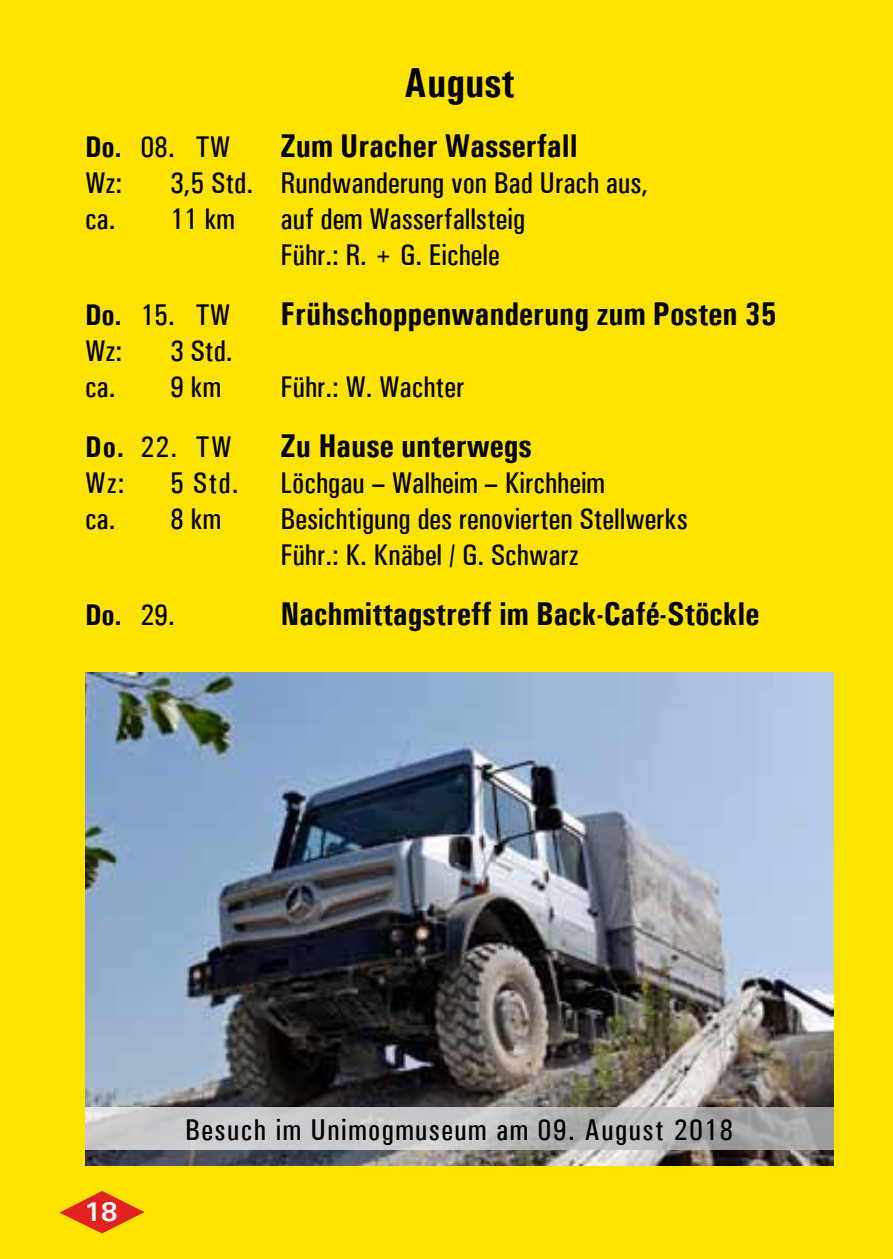
<style>
.page{position:relative;width:893px;height:1259px;background:#ffe300}
.page>*{position:absolute;margin:0;border:0;box-sizing:border-box;transform-origin:0 0}
.t1{font:700 condensed 42px "Univers";color:#000}
.t2{font:700 condensed 33px "Univers";color:#000}
.t3{font:500 condensed 30px/36px "Univers";color:#000}
.t4{font:500 condensed 30px "Univers";letter-spacing:.05em;color:#000}
.t5{font:700 condensed 30px "Univers";color:#000}
.t6{font:700 27px "Univers";color:#fff}
.s1{font-weight:700}
.s2{font-weight:500}
</style>
<div class="page">
<svg style="left:60px;top:1191px;width:85px;height:42px"></svg>
<img style="left:85px;top:673px;width:748px;height:492px">
<svg style="left:85px;top:1107px;width:748px;height:42px;background:#bfbfc0"></svg>
<h1 class="t1" style="left:404px;top:57px;width:112px">August</h1>
<p class="t3" style="left:85px;top:129px;width:147px"><span class="s1">Do.</span> 08. TW</p>
<p class="t2" style="left:281px;top:126px;width:298px">Zum Uracher Wasserfall</p>
<p class="t3" style="left:85px;top:165px;width:39px">Wz:</p>
<p class="t3" style="left:85px;top:165px;width:564px;text-indent:85px">3,5 Std. Rundwanderung von Bad Urach aus, ca. 11 km</p>
<p class="t3" style="left:281px;top:201px;width:246px">auf dem Wasserfallsteig<br>Führ.: R. + G. Eichele</p>
<p class="t3" style="left:85px;top:297px;width:147px"><span class="s1">Do.</span> 15. TW</p>
<p class="t2" style="left:281px;top:294px;width:497px">Frühschoppenwanderung zum Posten 35</p>
<p class="t3" style="left:85px;top:333px;width:39px">Wz:</p>
<p class="t3" style="left:85px;top:333px;width:149px;text-indent:85px">3 Std. ca. 9 km</p>
<p class="t3" style="left:281px;top:369px;width:185px">Führ.: W. Wachter</p>
<p class="t3" style="left:85px;top:429px;width:148px"><span class="s1">Do.</span> 22. TW</p>
<p class="t2" style="left:281px;top:426px;width:253px">Zu Hause unterwegs</p>
<p class="t3" style="left:85px;top:465px;width:41px">Wz:</p>
<p class="t3" style="left:170px;top:465px;width:70px">5 Std.</p>
<p class="t3" style="left:281px;top:465px;width:326px">Löchgau – Walheim – Kirchheim</p>
<p class="t3" style="left:85px;top:501px;width:137px">ca. 8 km</p>
<p class="t3" style="left:281px;top:501px;width:409px">Besichtigung des renovierten Stellwerks<br>Führ.: K. Knäbel / G. Schwarz</p>
<p class="t5" style="left:85px;top:597px;width:91px">Do. <span class="s2">29.</span></p>
<p class="t2" style="left:281px;top:594px;width:480px">Nachmittagstreff im Back-Café-Stöckle</p>
<p class="t6" style="left:84px;top:1194px;width:35px">18</p>
<p class="t4" style="left:185px;top:1112px;width:550px">Besuch im Unimogmuseum am 09. August 2018</p>
</div>
